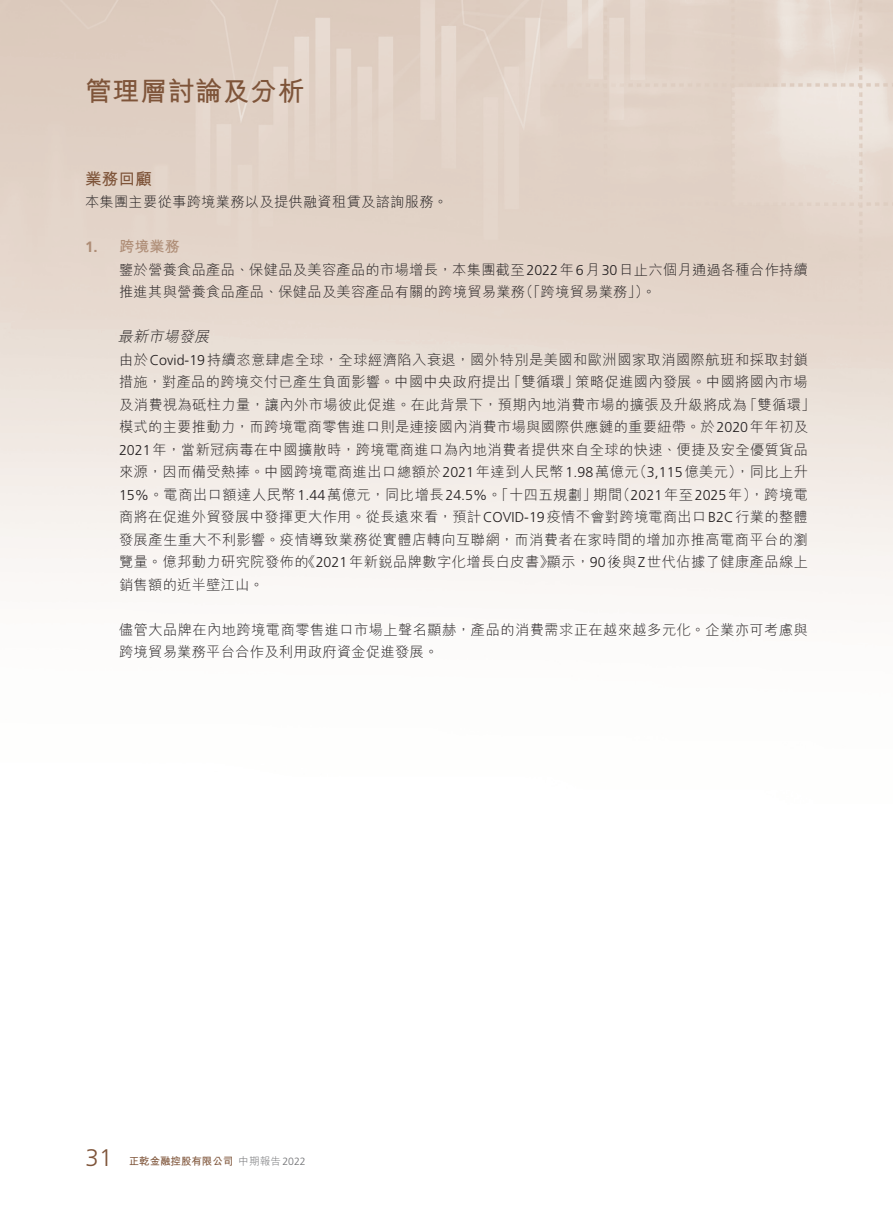
<style>
.page{position:relative;width:893px;height:1212px;background:#fff}
.page>*{position:absolute;margin:0;border:0;box-sizing:border-box;transform-origin:0 0}
.t1{font:700 27px "M Hei HK";letter-spacing:.02em;color:#7e5439}
.t2{font:300 24px "Frutiger LT Std";color:#7e5439}
._01_H1{font:700 16.5px "M Hei HK";color:#7e5439}
._04_H4{font:italic 300 15px "M Hei HK";color:#231f20}
._02_H2{font:700 15px "M Hei HK";color:#ae8d76}
._02_H2-2{font:700 15px "Frutiger LT Std";color:#ae8d76}
._00_txt{font:300 14.25px/22.5px "M Hei HK";letter-spacing:.025em;color:#231f20}
.t3{font:700 10.5px "M Hei HK";letter-spacing:-.005em;color:#7e5439}
.t4{font:300 10.5px "M Hei HK";color:#6c6d70}
.s1{font-family:"Frutiger LT Std"}
</style>
<div class="page">
<p class="t1" style="left:85px;top:71px;width:221px">管理層討論及分析</p>
<p class="_01_H1" style="left:85px;top:167px;width:68px">業務回顧</p>
<p class="_00_txt" style="left:85px;top:190px;width:364px">本集團主要從事跨境業務以及提供融資租賃及諮詢服務。</p>
<p class="_02_H2" style="left:119px;top:236px;width:62px">跨境業務</p>
<p class="_02_H2-2" style="left:85px;top:238px;width:14px">1.</p>
<p class="_00_txt" style="left:519px;top:258px;width:290px;text-indent:-400px">鑒於營養食品產品、保健品及美容產品的市場增長，本集團截至<span class="s1">2022</span>年<span class="s1">6</span>月<span class="s1">30</span>日止六個月通過各種合作持續（「跨境貿易業務 。(「</p>
<p class="_00_txt" style="left:119px;top:280px;width:408px">推進其與營養食品產品、保健品及美容產品有關的跨境貿易業務</p>
<p class="_04_H4" style="left:118px;top:329px;width:96px">最新市場發展</p>
<p class="_00_txt" style="left:119px;top:348px;width:690px;text-align:right">由於<span class="s1">Covid-19</span>持續恣意肆虐全球，全球經濟陷入衰退，國外特別是美國和歐洲國家取消國際航班和採取封鎖策略促進國內發展。中國將國內市場</p>
<p class="_00_txt" style="left:119px;top:370px;width:393px">措施，對產品的跨境交付已產生負面影響。中國中央政府提出</p>
<p class="_00_txt" style="left:507px;top:370px;width:73px">「雙循環」</p>
<p class="_00_txt" style="left:119px;top:393px;width:629px">及消費視為砥柱力量，讓內外市場彼此促進。在此背景下，預期內地消費市場的擴張及升級將成為</p>
<p class="_00_txt" style="left:119px;top:415px;width:690px">模式的主要推動力，而跨境電商零售進口則是連接國內消費市場與國際供應鏈的重要紐帶。於<span class="s1">2020</span>年年初及</p>
<p class="_00_txt" style="left:119px;top:438px;width:691px"><span class="s1">2021</span>年，當新冠病毒在中國擴散時，跨境電商進口為內地消費者提供來自全球的快速、便捷及安全優質貨品</p>
<p class="_00_txt" style="left:633px;top:460px;width:177px">（<span class="s1">3,115</span>億美元，）同比上升</p>
<p class="_00_txt" style="left:743px;top:393px;width:74px">「雙循環「</p>
<p class="_00_txt" style="left:616px;top:460px;width:193px;text-indent:-497px">來源，因而備受熱捧。中國跨境電商進出口總額於<span class="s1">2021</span>年達到人民幣<span class="s1">1.98</span>萬億元<br>（<span class="s1">2021</span>年至<span class="s1">2025</span>年，）跨境電</p>
<p class="_00_txt" style="left:119px;top:483px;width:479px"><span class="s1">15%</span>。電商出口額達人民幣<span class="s1">1.44</span>萬億元，同比增長<span class="s1">24.5%</span>。「十四五規劃」</p>
<p class="_00_txt" style="left:119px;top:505px;width:690px">商將在促進外貿發展中發揮更大作用。從長遠來看，預計<span class="s1">COVID-19</span>疫情不會對跨境電商出口<span class="s1">B2C</span>行業的整體</p>
<p class="_00_txt" style="left:119px;top:528px;width:690px">發展產生重大不利影響。疫情導致業務從實體店轉向互聯網，而消費者在家時間的增加亦推高電商平台的瀏</p>
<p class="_00_txt" style="left:547px;top:550px;width:263px">顯示，<span class="s1">90</span>後與<span class="s1">Z</span>世代佔據了健康產品線上</p>
<p class="_00_txt" style="left:593px;top:483px;width:30px">期間</p>
<p class="_00_txt" style="left:301px;top:550px;width:254px">《<span class="s1">2021</span>年新銳品牌數字化增長白皮書》</p>
<p class="_00_txt" style="left:119px;top:550px;width:191px">覽量。億邦動力研究院發佈的銷售額的近半壁江山。</p>
<p class="_00_txt" style="left:119px;top:618px;width:690px">儘管大品牌在內地跨境電商零售進口市場上聲名顯赫，產品的消費需求正在越來越多元化。企業亦可考慮與跨境貿易業務平台合作及利用政府資金促進發展。</p>
<p class="t2" style="left:86px;top:1144px;width:28px">31</p>
<p class="t3" style="left:129px;top:1154px;width:106px">正乾金融控股有限公司</p>
<p class="t4" style="left:238px;top:1156px;width:69px">中期報告<span class="s1">2022</span></p>
</div>
